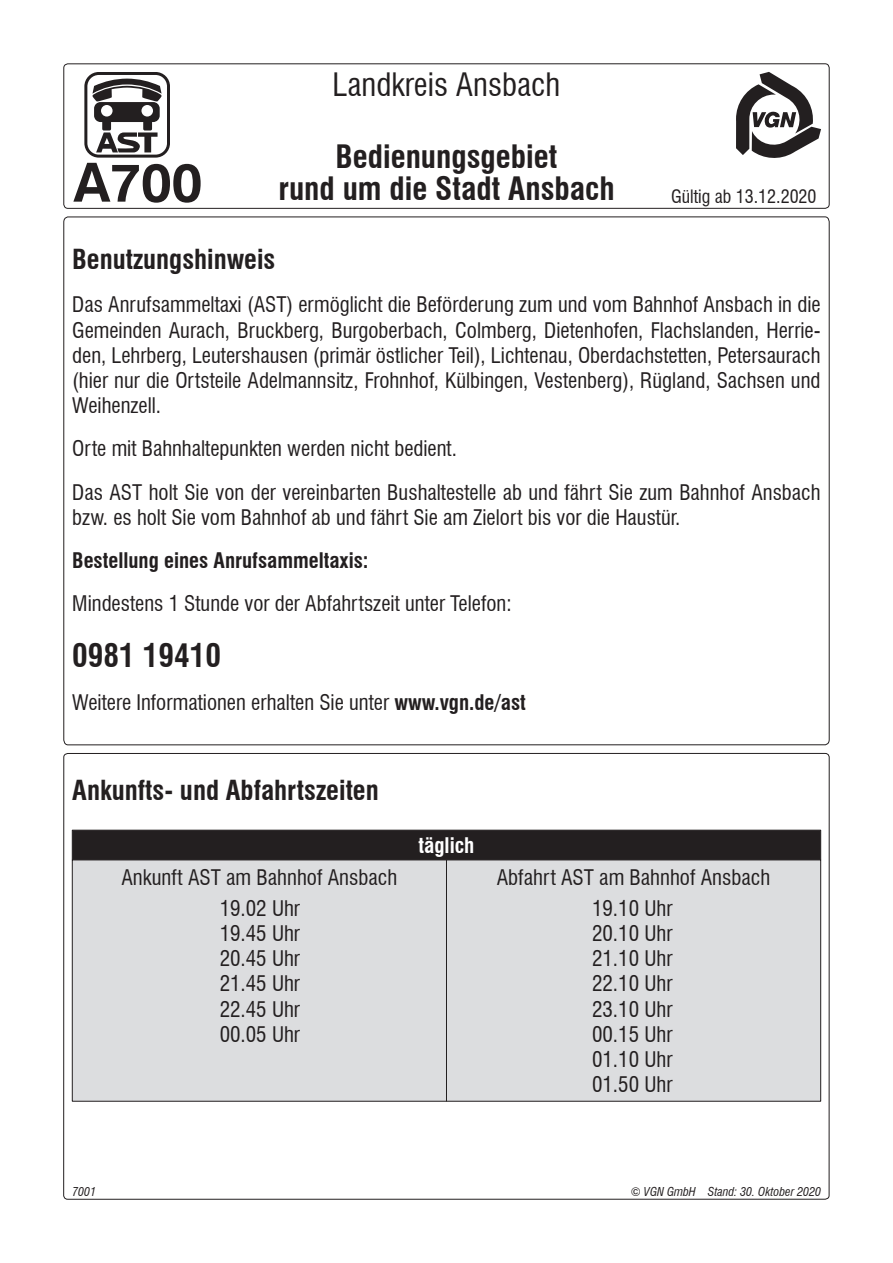
<style>
.page{position:relative;width:893px;height:1263px;background:#fff}
.page>*{position:absolute;margin:0;border:0;box-sizing:border-box;transform-origin:0 0}
.t1{font:700 54px "Swiss 721 BT";color:#231f20}
.t2{font:700 condensed 31.5px/31.5px "Swiss 721 BT";color:#231f20;text-align:center}
.t3{font:condensed 31.5px "Swiss 721 BT";color:#231f20}
.t4{font:700 condensed 27px "Swiss 721 BT";color:#231f20}
.t5{font:condensed 21px/25.2px "Swiss 721 BT";color:#231f20;text-align:justify}
.t6{font:700 condensed 21px "Swiss 721 BT";color:#231f20}
.t7{font:700 condensed 21px "Swiss 721 BT";color:#fff}
.t8{font:condensed 18px "Swiss 721 BT";color:#231f20}
.t9{font:italic condensed 12px "Swiss 721 BT";color:#231f20}
.s1{font-weight:700}
</style>
<div class="page">
<div style="left:63px;top:63px;width:767px;height:146px;border:1px solid #231f20;border-radius:4px"></div>
<svg style="left:63px;top:216px;width:767px;height:529px"></svg>
<svg style="left:736px;top:72px;width:85px;height:86px"></svg>
<div style="left:85px;top:72px;width:85px;height:85px;border:3px solid #231f20;border-radius:13px"></div>
<svg style="left:92px;top:79px;width:70px;height:73px"></svg>
<div style="left:72px;top:830px;width:749px;height:30px;background:#231f20;border:1px solid #231f20"></div>
<div style="left:72px;top:860px;width:375px;height:241px;background:#dcdddf"></div>
<div style="left:446px;top:860px;width:375px;height:241px;background:#dcdddf;border:1px solid #231f20"></div>
<h1 class="t1" style="left:73px;top:150px;width:130px">A700</h1>
<h2 class="t3" style="left:333px;top:66px;width:229px">Landkreis Ansbach</h2>
<h2 class="t2" style="left:278px;top:141px;width:338px">Bedienungsgebiet<br>rund um die Stadt Ansbach</h2>
<p class="t8" style="left:671px;top:186px;width:147px">Gültig ab 13.12.2020</p>
<p class="t4" style="left:72px;top:243px;width:205px">Benutzungshinweis</p>
<p class="t5" style="left:72px;top:292px;width:750px">Das Anrufsammeltaxi (AST) ermöglicht die Beförderung zum und vom Bahnhof Ansbach in die Gemeinden Aurach, Bruckberg, Burgoberbach, Colmberg, Dietenhofen, Flachslanden, Herrie&shy;den, Lehrberg, Leutershausen (primär östlicher Teil), Lichtenau, Oberdachstetten, Petersaurach (hier nur die Ortsteile Adelmannsitz, Frohnhof, Külbingen, Vestenberg), Rügland, Sachsen und Weihenzell.</p>
<p class="t5" style="left:72px;top:427px;width:750px;line-height:43.2px">Orte mit Bahnhaltepunkten werden nicht bedient.<br>Das AST holt Sie von der vereinbarten Bushaltestelle ab und fährt Sie zum Bahnhof Ansbach</p>
<p class="t5" style="left:72px;top:504px;width:609px">bzw. es holt Sie vom Bahnhof ab und fährt Sie am Zielort bis vor die Haustür.</p>
<p class="t6" style="left:72px;top:548px;width:298px">Bestellung eines Anrufsammeltaxis:</p>
<p class="t5" style="left:72px;top:591px;width:441px">Mindestens 1 Stunde vor der Abfahrtszeit unter Telefon:</p>
<h2 class="t2" style="left:72px;top:640px;width:150px">0981 19410</h2>
<p class="t5" style="left:72px;top:690px;width:455px">Weitere Informationen erhalten Sie unter <span class="s1">www.vgn.de/ast</span></p>
<p class="t4" style="left:72px;top:774px;width:308px">Ankunfts- und Abfahrtszeiten</p>
<p class="t7" style="left:418px;top:833px;width:57px">täglich</p>
<p class="t5" style="left:121px;top:864px;width:278px">Ankunft AST am Bahnhof Ansbach</p>
<p class="t5" style="left:497px;top:861px;width:275px;line-height:31.2px;text-align:center">Abfahrt AST am Bahnhof Ansbach<br>19.10 Uhr</p>
<p class="t5" style="left:592px;top:921px;width:82px">20.10 Uhr 21.10 Uhr 22.10 Uhr 23.10 Uhr 00.15 Uhr 01.10 Uhr 01.50 Uhr</p>
<p class="t5" style="left:220px;top:896px;width:82px">19.02 Uhr 19.45 Uhr 20.45 Uhr 21.45 Uhr 22.45 Uhr 00.05 Uhr</p>
<p class="t9" style="left:72px;top:1185px;width:25px">7001</p>
<p class="t9" style="left:631px;top:1185px;width:192px">© VGN GmbH Stand: 30. Oktober 2020</p>
</div>
